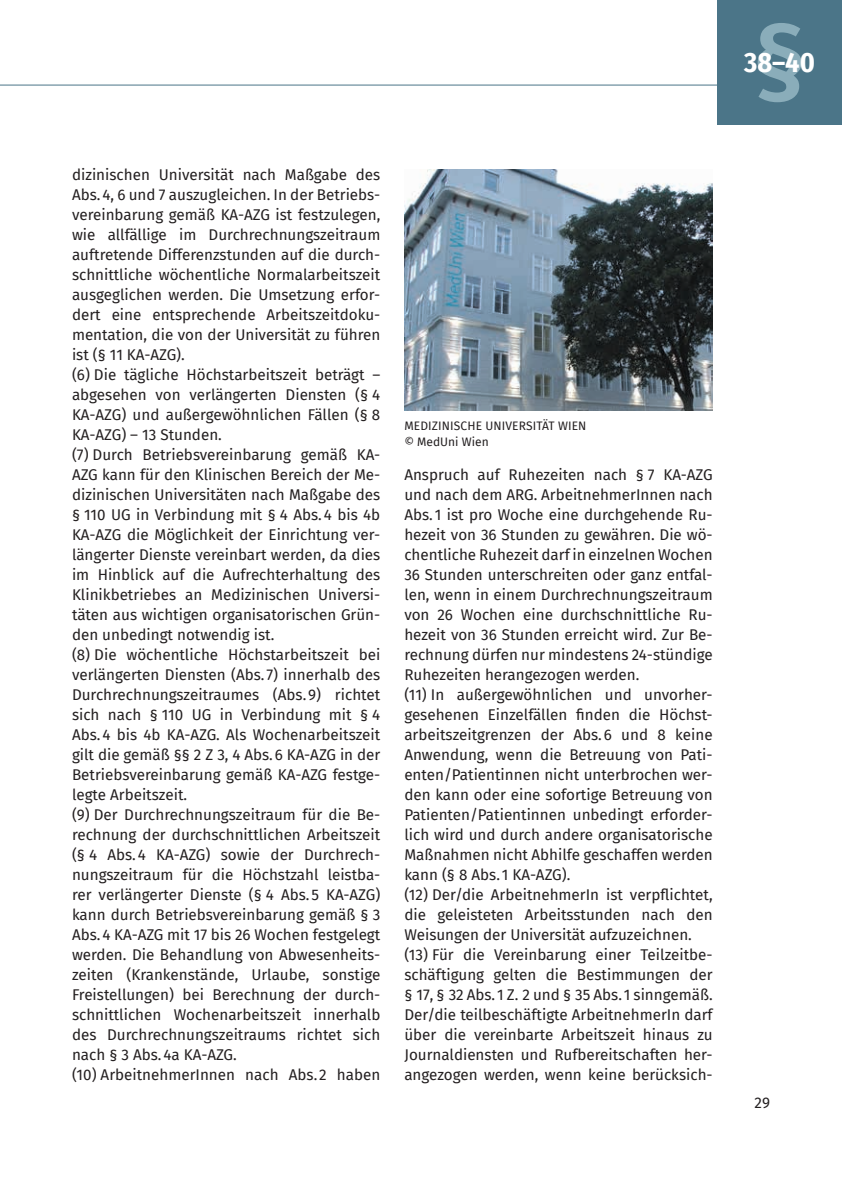
<style>
.page{position:relative;width:842px;height:1191px;background:#fff}
.page>*{position:absolute;margin:0;border:0;box-sizing:border-box;transform-origin:0 0}
.t1{font:500 104.2px "Fira Sans";color:#fff}
.t2{font:700 28px "Fira Sans Condensed";color:#fff}
.t3{font:15.2px/20px "Fira Sans";color:#231f20}
.t4{font:12px/16px "Fira Sans";letter-spacing:.01em;color:#231f20}
</style>
<div class="page">
<hr style="left:0;top:85px;width:842px;height:1px;background:#4b7588">
<div style="left:717px;top:0;width:125px;height:125px;background:#4b7588"></div>
<img style="left:404px;top:170px;width:309px;height:240px">
<p class="t3" style="left:72px;top:164px;width:310px">dizinischen Universität nach Maßgabe des Abs.4, 6 und 7 auszugleichen. In der Betriebs&shy;vereinbarung gemäß KA-AZG ist festzulegen, wie allfällige im Durchrechnungszeitraum auftretende Differenzstunden auf die durch&shy;schnittliche wöchentliche Normalarbeitszeit ausgeglichen werden. Die Umsetzung erfor&shy;dert eine entsprechende Arbeitszeitdoku&shy;mentation, die von der Universität zu führen ist (§ 11 KA-AZG).<br>(6) Die tägliche Höchstarbeitszeit beträgt – abgesehen von verlängerten Diensten (§ 4<br>KA-AZG) und außergewöhnlichen Fällen (§ 8<br>KA-AZG) – 13 Stunden.<br>(7) Durch Betriebsvereinbarung gemäß KA-AZG kann für den Klinischen Bereich der Me&shy;dizinischen Universitäten nach Maßgabe des § 110 UG in Verbindung mit § 4 Abs.4 bis 4b KA-AZG die Möglichkeit der Einrichtung ver&shy;längerter Dienste vereinbart werden, da dies im Hinblick auf die Aufrechterhaltung des Klinikbetriebes an Medizinischen Universi&shy;täten aus wichtigen organisatorischen Grün&shy;den unbedingt notwendig ist.<br>(8) Die wöchentliche Höchstarbeitszeit bei verlängerten Diensten (Abs. 7) innerhalb des Durchrechnungszeitraumes (Abs.9) richtet sich nach § 110 UG in Verbindung mit § 4<br>Abs. 4 bis 4b KA-AZG. Als Wochenarbeitszeit gilt die gemäß §§ 2 Z 3, 4 Abs.6 KA-AZG in der Betriebsvereinbarung gemäß KA-AZG festge&shy;legte Arbeitszeit.<br>(9) Der Durchrechnungszeitraum für die Be&shy;rechnung der durchschnittlichen Arbeitszeit (§ 4 Abs.4 KA-AZG) sowie der Durchrech&shy;nungszeitraum für die Höchstzahl leistba&shy;rer verlängerter Dienste (§ 4 Abs.5 KA-AZG) kann durch Betriebsvereinbarung gemäß § 3<br>Abs.4 KA-AZG mit 17 bis 26 Wochen festgelegt werden. Die Behandlung von Abwesenheits&shy;zeiten (Krankenstände, Urlaube, sonstige Freistellungen) bei Berechnung der durch&shy;schnittlichen Wochenarbeitszeit innerhalb des Durchrechnungszeitraums richtet sich nach § 3 Abs. 4a KA-AZG.<br>(10) ArbeitnehmerInnen nach Abs. 2 haben</p>
<p class="t4" style="left:404px;top:417px;width:184px">MEDIZINISCHE UNIVERSITÄT WIEN © MedUni Wien</p>
<p class="t3" style="left:404px;top:464px;width:310px">Anspruch auf Ruhezeiten nach § 7 KA-AZG und nach dem ARG. ArbeitnehmerInnen nach Abs. 1 ist pro Woche eine durchgehende Ru&shy;hezeit von 36 Stunden zu gewähren. Die wö&shy;chentliche Ruhezeit darf in einzelnen Wochen 36 Stunden unterschreiten oder ganz entfal&shy;len, wenn in einem Durchrechnungszeitraum von 26 Wochen eine durchschnittliche Ru&shy;hezeit von 36 Stunden erreicht wird. Zur Be&shy;rechnung dürfen nur mindestens 24-stündige Ruhezeiten herangezogen werden.<br>(11) In außergewöhnlichen und unvorher&shy;gesehenen Einzelfällen finden die Höchst&shy;arbeitszeitgrenzen der Abs.6 und 8 keine Anwendung, wenn die Betreuung von Pati&shy;enten/Patientinnen nicht unterbrochen wer&shy;den kann oder eine sofortige Betreuung von Patienten/Patientinnen unbedingt erforder&shy;lich wird und durch andere organisatorische Maßnahmen nicht Abhilfe geschaffen werden kann (§ 8 Abs. 1 KA-AZG).<br>(12) Der/die ArbeitnehmerIn ist verpflichtet, die geleisteten Arbeitsstunden nach den Weisungen der Universität aufzuzeichnen. (13) Für die Vereinbarung einer Teilzeitbe&shy;schäftigung gelten die Bestimmungen der § 17, § 32 Abs. 1 Z. 2 und § 35 Abs. 1 sinngemäß.<br>Der/die teilbeschäftigte ArbeitnehmerIn darf über die vereinbarte Arbeitszeit hinaus zu Journaldiensten und Rufbereitschaften her&shy;angezogen werden, wenn keine berücksich-</p>
<h1 class="t1" style="left:751px;top:-26px;width:58px">§</h1>
<h2 class="t2" style="left:744px;top:39px;width:72px">38–40</h2>
<p class="t3" style="left:755px;top:1092px;width:17px">29</p>
</div>
